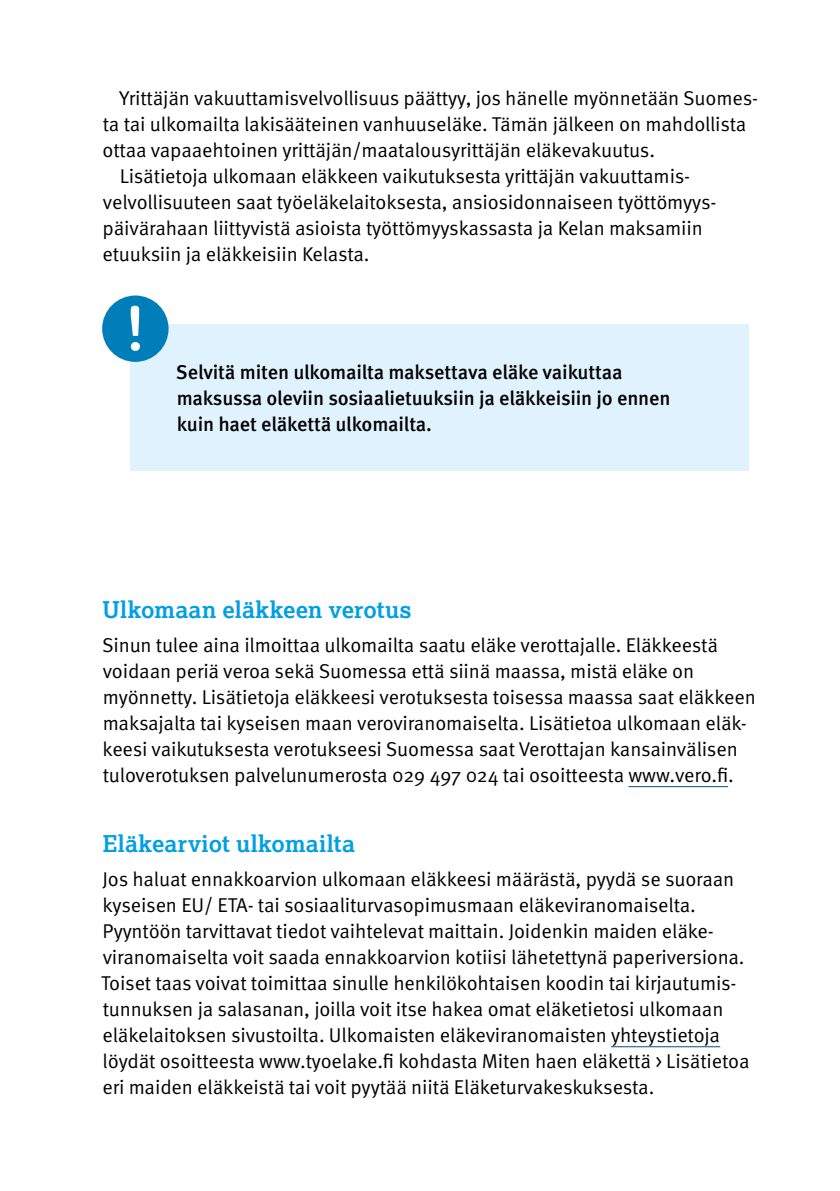
<style>
.page{position:relative;width:840px;height:1191px;background:#fff}
.page>*{position:absolute;margin:0;border:0;box-sizing:border-box;transform-origin:0 0}
.otsikko{font:700 23px "Lexia";letter-spacing:.01em;color:#009fe3}
.leipis{font:20px/26px "Meta OT";letter-spacing:-.01em;color:#000}
.leipis_sis{font:20px/26px "Meta OT";letter-spacing:-.01em;color:#000}
.leipis-2{font:500 20px/26px "Meta OT";letter-spacing:-.01em;color:#000}
</style>
<div class="page">
<div style="left:130px;top:324px;width:618px;height:146px;background:#dff2fd"></div>
<div style="left:102px;top:295px;width:66px;height:67px;background:#007eba;border-radius:50%"></div>
<svg style="left:130px;top:305px;width:10px;height:46px"></svg>
<hr style="left:628px;top:786px;width:99px;height:1px;background:#005478">
<hr style="left:610px;top:1046px;width:109px;height:1px;background:#005478">
<p class="leipis_sis" style="left:102px;top:86px;width:656px;text-indent:17px">Yrittäjän vakuuttamisvelvollisuus päättyy, jos hänelle myönnetään Suomes&shy;ta tai ulkomailta lakisääteinen vanhuuseläke. Tämän jälkeen on mahdollista ottaa vapaaehtoinen yrittäjän/maatalousyrittäjän eläkevakuutus.</p>
<p class="leipis_sis" style="left:102px;top:164px;width:613px;text-indent:17px">Lisätietoja ulkomaan eläkkeen vaikutuksesta yrittäjän vakuuttamis&shy;velvollisuuteen saat työeläkelaitoksesta, ansiosidonnaiseen työttömyys&shy;päivärahaan liittyvistä asioista työttömyyskassasta ja Kelan maksamiin etuuksiin ja eläkkeisiin Kelasta.</p>
<p class="leipis-2" style="left:176px;top:359px;width:496px">Selvitä miten ulkomailta maksettava eläke vaikuttaa maksussa oleviin sosiaalietuuksiin ja eläkkeisiin jo ennen kuin haet eläkettä ulkomailta.</p>
<h2 class="otsikko" style="left:102px;top:595px;width:311px">Ulkomaan eläkkeen verotus</h2>
<p class="leipis" style="left:102px;top:632px;width:655px">Sinun tulee aina ilmoittaa ulkomailta saatu eläke verottajalle. Eläkkeestä voidaan periä veroa sekä Suomessa että siinä maassa, mistä eläke on myönnetty. Lisätietoja eläkkeesi verotuksesta toisessa maassa saat eläkkeen maksajalta tai kyseisen maan veroviranomaiselta. Lisätietoa ulkomaan eläk&shy;keesi vaikutuksesta verotukseesi Suomessa saat Verottajan kansainvälisen tuloverotuksen palvelunumerosta 029 497 024 tai osoitteesta www.vero.fi.</p>
<h2 class="otsikko" style="left:103px;top:829px;width:253px">Eläkearviot ulkomailta</h2>
<p class="leipis" style="left:101px;top:866px;width:649px">Jos haluat ennakkoarvion ulkomaan eläkkeesi määrästä, pyydä se suoraan kyseisen EU/ ETA- tai sosiaaliturvasopimusmaan eläkeviranomaiselta.<br>Pyyntöön tarvittavat tiedot vaihtelevat maittain. Joidenkin maiden eläke&shy;viranomaiselta voit saada ennakkoarvion kotiisi lähetettynä paperiversiona.<br>Toiset taas voivat toimittaa sinulle henkilökohtaisen koodin tai kirjautumis&shy;tunnuksen ja salasanan, joilla voit itse hakea omat eläketietosi ulkomaan eläkelaitoksen sivustoilta. Ulkomaisten eläkeviranomaisten yhteystietoja löydät osoitteesta www.tyoelake.fi kohdasta Miten haen eläkettä &gt; Lisätietoa eri maiden eläkkeistä tai voit pyytää niitä Eläketurvakeskuksesta.</p>
</div>
